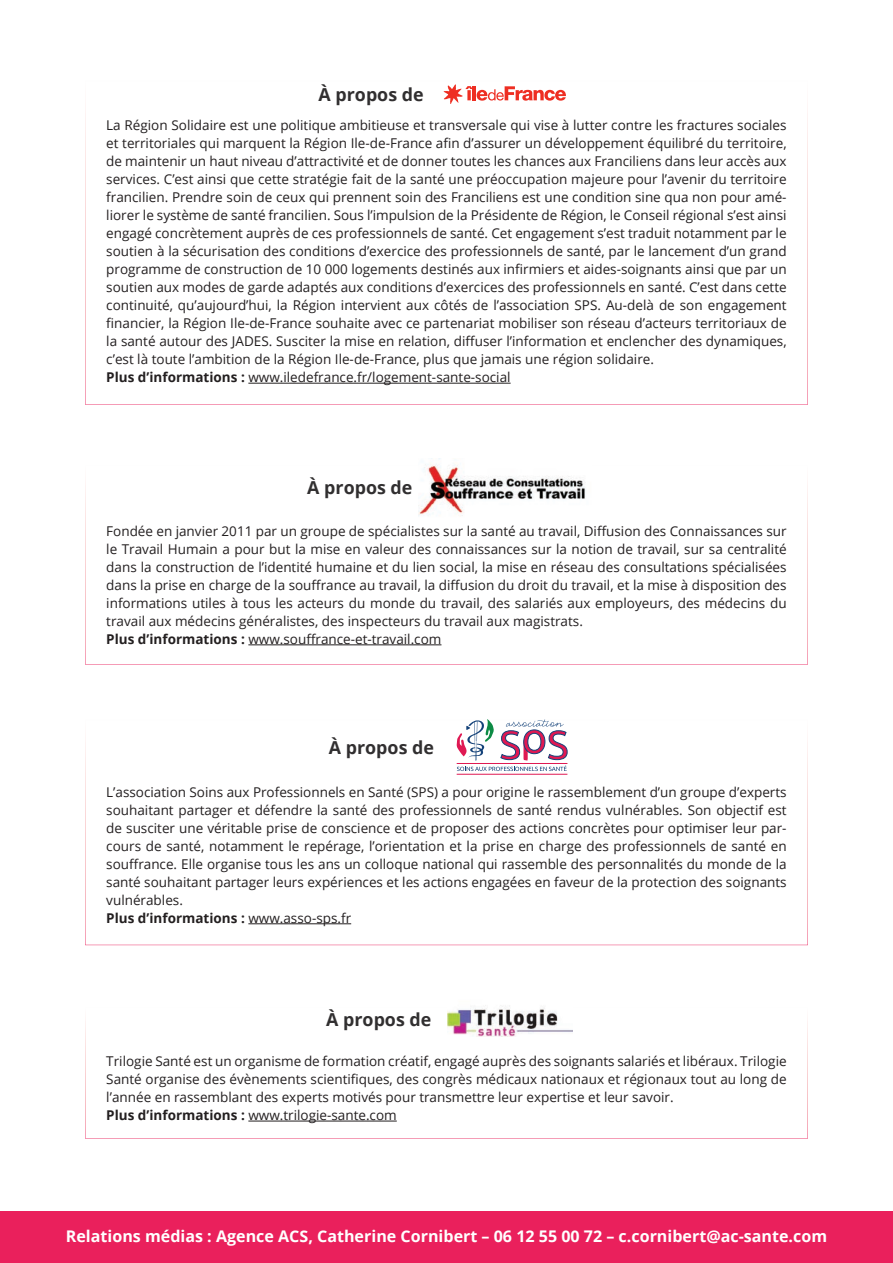
<style>
.page{position:relative;width:893px;height:1263px;background:#fff}
.page>*{position:absolute;margin:0;border:0;box-sizing:border-box;transform-origin:0 0}
.t1{font:700 17.85px "Open Sans";color:#312f30}
.t2{font:700 16.05px "Open Sans";color:#fff}
.t3{font:13.5px/18px "Open Sans";color:#231f20}
.s1{font-weight:700}
</style>
<div class="page">
<svg style="left:85px;top:1011px;width:723px;height:127px"></svg>
<hr style="left:248px;top:1121px;width:149px;height:1px;background:#231f20">
<img style="left:448px;top:1005px;width:124px;height:31px">
<svg style="left:85px;top:741px;width:723px;height:204px"></svg>
<hr style="left:248px;top:923px;width:103px;height:1px;background:#231f20">
<hr style="left:457px;top:774px;width:110px;height:1px;background:#df1953">
<svg style="left:457px;top:719px;width:111px;height:52px"></svg>
<div style="left:0;top:1212px;width:893px;height:51px;background:#ea205c"></div>
<hr style="left:248px;top:644px;width:193px;height:1px;background:#231f20">
<img style="left:418px;top:463px;width:168px;height:53px">
<svg style="left:85px;top:91px;width:723px;height:314px"></svg>
<hr style="left:248px;top:383px;width:263px;height:1px;background:#231f20">
<svg style="left:444px;top:84px;width:122px;height:20px"></svg>
<h1 class="t1" style="left:319px;top:82px;width:107px">À propos de</h1>
<p class="t3" style="left:106px;top:116px;width:682px">La Région Solidaire est une politique ambitieuse et transversale qui vise à lutter contre les fractures sociales et territoriales qui marquent la Région Ile-de-France afin d’assurer un développement équilibré du territoire, de maintenir un haut niveau d’attractivité et de donner toutes les chances aux Franciliens dans leur accès aux services. C’est ainsi que cette stratégie fait de la santé une préoccupation majeure pour l’avenir du territoire francilien. Prendre soin de ceux qui prennent soin des Franciliens est une condition sine qua non pour amé&shy;liorer le système de santé francilien. Sous l’impulsion de la Présidente de Région, le Conseil régional s’est ainsi engagé concrètement auprès de ces professionnels de santé. Cet engagement s’est traduit notamment par le soutien à la sécurisation des conditions d’exercice des professionnels de santé, par le lancement d’un grand programme de construction de 10 000 logements destinés aux infirmiers et aides-soignants ainsi que par un soutien aux modes de garde adaptés aux conditions d’exercices des professionnels en santé. C’est dans cette continuité, qu’aujourd’hui, la Région intervient aux côtés de l’association SPS. Au-delà de son engagement financier, la Région Ile-de-France souhaite avec ce partenariat mobiliser son réseau d’acteurs territoriaux de la santé autour des JADES. Susciter la mise en relation, diffuser l’information et enclencher des dynamiques, c’est là toute l’ambition de la Région Ile-de-France, plus que jamais une région solidaire.<br><span class="s1">Plus d’informations :</span> www.iledefrance.fr/logement-sante-social</p>
<h1 class="t1" style="left:307px;top:475px;width:107px">À propos de</h1>
<p class="t3" style="left:106px;top:522px;width:682px">Fondée en janvier 2011 par un groupe de spécialistes sur la santé au travail, Diffusion des Connaissances sur le Travail Humain a pour but la mise en valeur des connaissances sur la notion de travail, sur sa centralité dans la construction de l’identité humaine et du lien social, la mise en réseau des consultations spécialisées dans la prise en charge de la souffrance au travail, la diffusion du droit du travail, et la mise à disposition des informations utiles à tous les acteurs du monde du travail, des salariés aux employeurs, des médecins du travail aux médecins généralistes, des inspecteurs du travail aux magistrats.<br><span class="s1">Plus d’informations :</span> www.souffrance-et-travail.com</p>
<h1 class="t1" style="left:329px;top:735px;width:107px">À propos de</h1>
<p class="t3" style="left:106px;top:782px;width:682px">L’association Soins aux Professionnels en Santé (SPS) a pour origine le rassemblement d’un groupe d’experts souhaitant partager et défendre la santé des professionnels de santé rendus vulnérables. Son objectif est de susciter une véritable prise de conscience et de proposer des actions concrètes pour optimiser leur par&shy;cours de santé, notamment le repérage, l’orientation et la prise en charge des professionnels de santé en souffrance. Elle organise tous les ans un colloque national qui rassemble des personnalités du monde de la santé souhaitant partager leurs expériences et les actions engagées en faveur de la protection des soignants vulnérables.<br><span class="s1">Plus d’informations :</span> www.asso-sps.fr</p>
<h1 class="t1" style="left:326px;top:1007px;width:107px">À propos de</h1>
<p class="t3" style="left:106px;top:1052px;width:682px">Trilogie Santé est un organisme de formation créatif, engagé auprès des soignants salariés et libéraux. Trilogie Santé organise des évènements scientifiques, des congrès médicaux nationaux et régionaux tout au long de l’année en rassemblant des experts motivés pour transmettre leur expertise et leur savoir.<br><span class="s1">Plus d’informations :</span> www.trilogie-sante.com</p>
<p class="t2" style="left:66px;top:1224px;width:763px">Relations médias : Agence ACS, Catherine Cornibert – 06 12 55 00 72 – c.cornibert@ac-sante.com</p>
</div>
